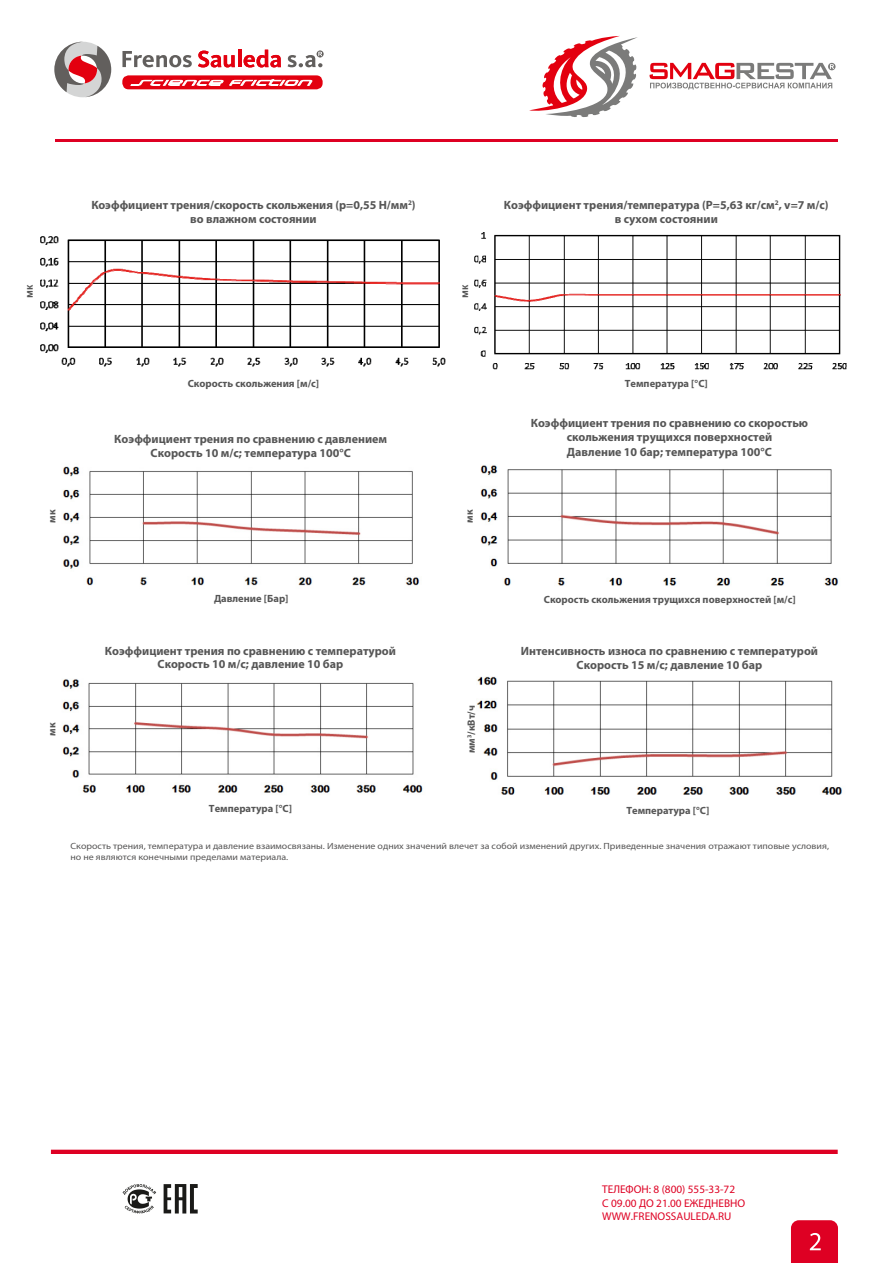
<style>
.page{position:relative;width:893px;height:1263px;background:#fff}
.page>*{position:absolute;margin:0;border:0;box-sizing:border-box;transform-origin:0 0}
.t1{font:700 12px/14.4px "Myriad Pro";color:#565656;text-align:center}
.t2{font:11.25px/13.5px "Myriad Pro";color:#de0023}
.t3{font:700 10.5px "Myriad Pro";color:#565656}
.t4{font:700 10.5px "Arial";color:#565656}
.t5{font:9px/10.8px "Myriad Pro";color:#575656;scale:1.1 1}
</style>
<div class="page">
<img style="left:40px;top:236px;width:406px;height:131px">
<img style="left:474px;top:232px;width:373px;height:138px">
<svg style="left:529px;top:36px;width:306px;height:81px"></svg>
<svg style="left:122px;top:50px;width:202px;height:17px"></svg>
<div style="left:122px;top:75px;width:201px;height:14px;background:#e3000f;border-radius:6px"></div>
<svg style="left:130px;top:79px;width:182px;height:7px"></svg>
<svg style="left:54px;top:42px;width:57px;height:55px"></svg>
<hr style="left:55px;top:140px;width:783px;height:2px;background:#de0023">
<img style="left:63px;top:466px;width:357px;height:120px">
<img style="left:480px;top:465px;width:359px;height:121px">
<img style="left:62px;top:679px;width:361px;height:114px">
<img style="left:477px;top:676px;width:365px;height:119px">
<svg style="left:791px;top:1220px;width:47px;height:43px;background:#df0d2e"></svg>
<hr style="left:51px;top:1150px;width:787px;height:4px;background:#de0023">
<svg style="left:123px;top:1184px;width:33px;height:29px"></svg>
<svg style="left:164px;top:1184px;width:34px;height:29px"></svg>
<p class="t4" style="left:22px;top:298px;width:15px;rotate:-90deg">мк</p>
<p class="t1" style="left:91px;top:197px;width:326px">Коэффициент трения/скорость скольжения (p=0,55 Н/мм<sup>2</sup>) во влажном состоянии</p>
<p class="t4" style="left:457px;top:298px;width:15px;rotate:-90deg">мк</p>
<p class="t1" style="left:504px;top:197px;width:326px">Коэффициент трения/температура (P=5,63 кг/см<sup>2</sup>, v=7 м/с) в сухом состоянии</p>
<p class="t3" style="left:45px;top:522px;width:15px;rotate:-90deg">мк</p>
<p class="t3" style="left:188px;top:376px;width:133px">Скорость скольжения [м/с]</p>
<p class="t1" style="left:114px;top:431px;width:274px">Коэффициент трения по сравнению с давлением<br>Скорость 10 м/с; температура 100°C</p>
<p class="t3" style="left:462px;top:522px;width:15px;rotate:-90deg">мк</p>
<p class="t3" style="left:625px;top:376px;width:85px">Температура [°C]</p>
<p class="t1" style="left:531px;top:415px;width:279px">Коэффициент трения по сравнению со скоростью скольжения трущихся поверхностей<br>Давление 10 бар; температура 100°C</p>
<p class="t3" style="left:45px;top:736px;width:15px;rotate:-90deg">мк</p>
<p class="t3" style="left:214px;top:591px;width:76px">Давление [Бар]</p>
<p class="t1" style="left:105px;top:643px;width:293px;line-height:13.8px">Коэффициент трения по сравнению с температурой<br>Скорость 10 м/с; давление 10 бар</p>
<p class="t3" style="left:465px;top:753px;width:49px;rotate:-90deg">мм<sup>3</sup>/кВт/ч</p>
<p class="t3" style="left:544px;top:592px;width:254px">Скорость скольжения трущихся поверхностей [м/с]</p>
<p class="t1" style="left:521px;top:643px;width:299px;line-height:13.8px">Интенсивность износа по сравнению с температурой<br>Скорость 15 м/с; давление 10 бар</p>
<p class="t3" style="left:209px;top:801px;width:85px">Температура [°C]</p>
<p class="t3" style="left:626px;top:803px;width:85px">Температура [°C]</p>
<p class="t5" style="left:70px;top:840px;width:691px">Скорость трения, температура и давление взаимосвязаны. Изменение одних значений влечет за собой изменений других. Приведенные значения отражают типовые условия, но не являются конечными пределами материала.</p>
<p class="t2" style="left:602px;top:1183px;width:144px">ТЕЛЕФОН: 8 (800) 555-33-72<br>С 09.00 ДО 21.00 ЕЖЕДНЕВНО<br>WWW.FRENOSSAULEDA.RU</p>
</div>
